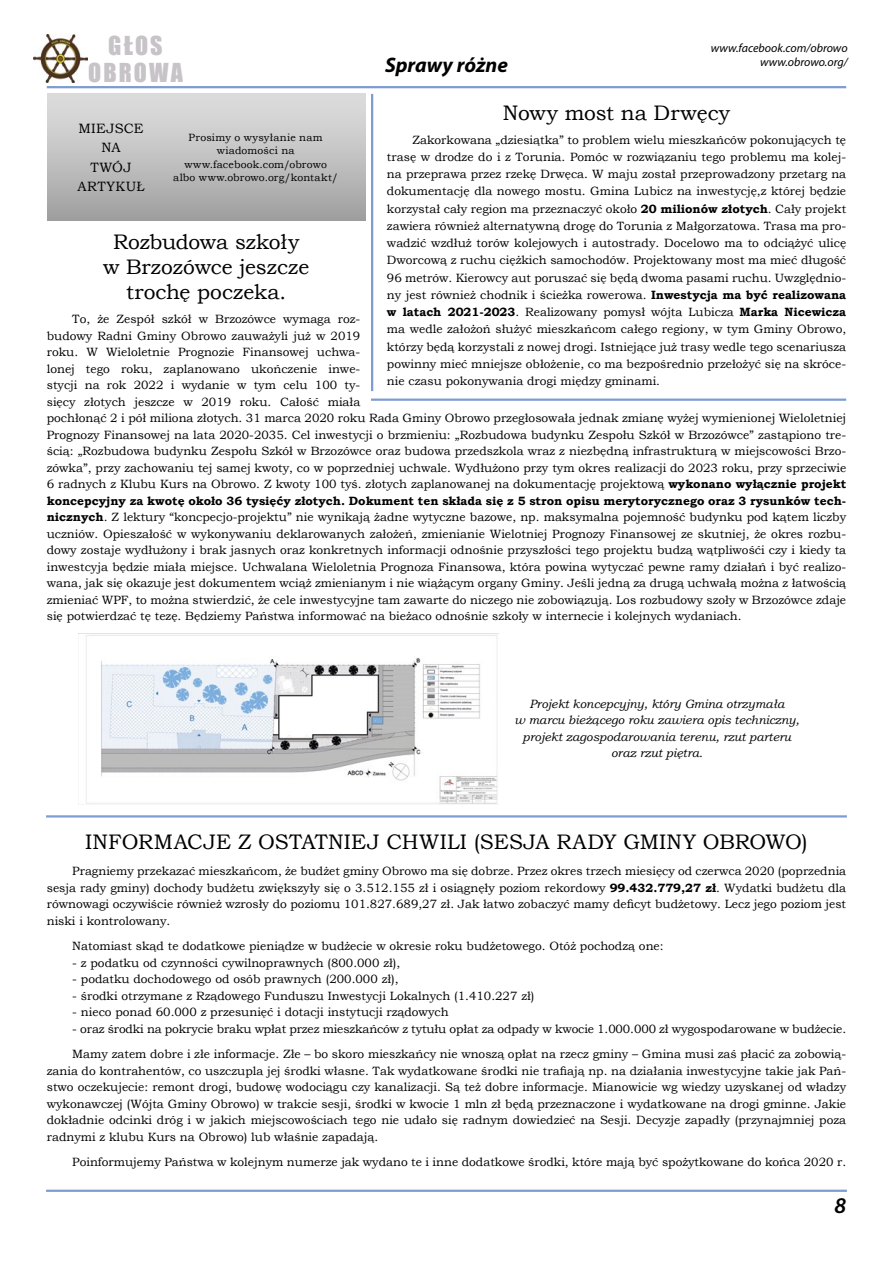
<style>
.page{position:relative;width:893px;height:1263px;background:#fff}
.page>*{position:absolute;margin:0;border:0;box-sizing:border-box;transform-origin:0 0}
.t1{font:24px/27px "Impact";letter-spacing:.09em;color:#c8c3c9;text-align:center}
.t2{font:italic 600 22.5px "Myriad Pro";color:#000}
.t3{font:21px/25.2px "Bookman Old Style";color:#000;text-align:center}
.t4{font:italic 700 21px "Myriad Pro";color:#000}
.t5{font:13.5px/19.5px "Bookman Old Style";letter-spacing:.025em;color:#000;text-align:center}
.t6{font:12px/16.5px "Bookman Old Style";color:#000;text-align:justify}
.t7{font:italic 12px/16.5px "Bookman Old Style";color:#000;text-align:center}
.t8{font:italic 12px/14.4px "Myriad Pro";color:#000;text-align:right}
.t9{font:10.5px/13.5px "Bookman Old Style";letter-spacing:.015em;color:#000;text-align:center}
.s1{font-weight:700}
</style>
<div class="page">
<hr style="left:46px;top:1189px;width:801px;height:3px;background:#7e9cd1">
<hr style="left:47px;top:86px;width:799px;height:2px;background:#7e9cd1">
<img style="left:33px;top:35px;width:55px;height:48px">
<hr style="left:371px;top:94px;width:2px;height:297px;background:#7e9cd1">
<div style="left:47px;top:94px;width:319px;height:127px;background:linear-gradient(to bottom,#e1e1e1,#a1a1a1)"></div>
<hr style="left:46px;top:815px;width:801px;height:2px;background:#7e9cd1">
<hr style="left:371px;top:398px;width:475px;height:3px;background:#7e9cd1">
<img style="left:86px;top:635px;width:412px;height:170px">
<h1 class="t1" style="left:88px;top:32px;width:96px">GŁOS<br>OBROWA</h1>
<h3 class="t4" style="left:385px;top:51px;width:124px">Sprawy różne</h3>
<p class="t8" style="left:711px;top:40px;width:138px">www.facebook.com/obrowo www.obrowo.org/</p>
<h3 class="t3" style="left:503px;top:100px;width:229px">Nowy most na Drwęcy</h3>
<p class="t5" style="left:78px;top:119px;width:69px">MIEJSCE<br>NA<br>TWÓJ<br>ARTYKUŁ</p>
<p class="t9" style="left:173px;top:131px;width:166px">Prosimy o wysyłanie nam wiadomości na www.facebook.com/obrowo albo www.obrowo.org/kontakt/</p>
<p class="t6" style="left:387px;top:131px;width:461px;line-height:17.2px;text-indent:26px">Zakorkowana „dziesiątka” to problem wielu mieszkańców pokonujących tę trasę w drodze do i z Torunia. Pomóc w rozwiązaniu tego problemu ma kolej&shy;na przeprawa przez rzekę Drwęca. W maju został przeprowadzony przetarg na dokumentację dla nowego mostu. Gmina Lubicz na inwestycję,z której będzie korzystał cały region ma przeznaczyć około <span class="s1">20 milionów złotych</span>. Cały projekt zawiera również alternatywną drogę do Torunia z Małgorzatowa. Trasa ma pro&shy;wadzić wzdłuż torów kolejowych i autostrady. Docelowo ma to odciążyć ulicę Dworcową z ruchu ciężkich samochodów. Projektowany most ma mieć długość 96 metrów. Kierowcy aut poruszać się będą dwoma pasami ruchu. Uwzględnio&shy;ny jest również chodnik i ścieżka rowerowa. <span class="s1">Inwestycja ma być realizowana w latach 2021-2023</span>. Realizowany pomysł wójta Lubicza <span class="s1">Marka Nicewicza </span>ma wedle założoń służyć mieszkańcom całego regiony, w tym Gminy Obrowo, którzy będą korzystali z nowej drogi. Istniejące już trasy wedle tego scenariusza powinny mieć mniejsze obłożenie, co ma bezpośrednio przełożyć się na skróce&shy;nie czasu pokonywania drogi między gminami.</p>
<h3 class="t3" style="left:103px;top:229px;width:208px">Rozbudowa szkoły w Brzozówce jeszcze trochę poczeka.</h3>
<p class="t6" style="left:47px;top:311px;width:801px;text-align:left;text-indent:26px">To, że Zespół szkół w Brzozówce wymaga roz-<br>budowy Radni Gminy Obrowo zauważyli już w 2019<br>roku. W Wieloletnie Prognozie Finansowej uchwa-<br>lonej tego roku, zaplanowano ukończenie inwe-<br>stycji na rok 2022 i wydanie w tym celu 100 ty-<br>sięcy złotych jeszcze w 2019 roku. Całość miała<br>pochłonąć 2 i pół miliona złotych. 31 marca 2020 roku Rada Gminy Obrowo przegłosowała jednak zmianę wyżej wymienionej Wieloletniej Prognozy Finansowej na lata 2020-2035. Cel inwestycji o brzmieniu: „Rozbudowa budynku Zespołu Szkół w Brzozówce” zastąpiono tre&shy;ścią: „Rozbudowa budynku Zespołu Szkół w Brzozówce oraz budowa przedszkola wraz z niezbędną infrastrukturą w miejscowości Brzo&shy;zówka”, przy zachowaniu tej samej kwoty, co w poprzedniej uchwale. Wydłużono przy tym okres realizacji do 2023 roku, przy sprzeciwie 6 radnych z Klubu Kurs na Obrowo. Z kwoty 100 tyś. złotych zaplanowanej na dokumentację projektową <span class="s1">wykonano wyłącznie projekt koncepcyjny za kwotę około 36 tysięćy złotych. Dokument ten składa się z 5 stron opisu merytorycznego oraz 3 rysunków tech&shy;nicznych</span>. Z lektury “koncpecjo-projektu” nie wynikają żadne wytyczne bazowe, np. maksymalna pojemność budynku pod kątem liczby uczniów. Opieszałość w wykonywaniu deklarowanych założeń, zmienianie Wielotniej Prognozy Finansowej ze skutniej, że okres rozbu&shy;dowy zostaje wydłużony i brak jasnych oraz konkretnych informacji odnośnie przyszłości tego projektu budzą wątpliwośći czy i kiedy ta inwestcyja będzie miała miejsce. Uchwalana Wieloletnia Prognoza Finansowa, która powina wytyczać pewne ramy działań i być realizo&shy;wana, jak się okazuje jest dokumentem wciąż zmienianym i nie wiążącym organy Gminy. Jeśli jedną za drugą uchwałą można z łatwością zmieniać WPF, to można stwierdzić, że cele inwestycyjne tam zawarte do niczego nie zobowiązują. Los rozbudowy szoły w Brzozówce zdaje się potwierdzać tę tezę. Będziemy Państwa informować na bieżaco odnośnie szkoły w internecie i kolejnych wydaniach.</p>
<p class="t7" style="left:514px;top:695px;width:286px">Projekt koncepcyjny, który Gmina otrzymała<br>w marcu bieżącego roku zawiera opis techniczny, projekt zagospodarowania terenu, rzut parteru oraz rzut piętra.</p>
<h3 class="t3" style="left:85px;top:829px;width:724px">INFORMACJE Z OSTATNIEJ CHWILI (SESJA RADY GMINY OBROWO)</h3>
<p class="t6" style="left:47px;top:863px;width:801px;text-indent:26px">Pragniemy przekazać mieszkańcom, że budżet gminy Obrowo ma się dobrze. Przez okres trzech miesięcy od czerwca 2020 (poprzednia sesja rady gminy) dochody budżetu zwiększyły się o 3.512.155 zł i osiągnęły poziom rekordowy <span class="s1">99.432.779,27 zł</span>. Wydatki budżetu dla równowagi oczywiście również wzrosły do poziomu 101.827.689,27 zł. Jak łatwo zobaczyć mamy deficyt budżetowy. Lecz jego poziom jest niski i kontrolowany.</p>
<p class="t6" style="left:72px;top:938px;width:593px">Natomiast skąd te dodatkowe pieniądze w budżecie w okresie roku budżetowego. Otóż pochodzą one:</p>
<p class="t6" style="left:72px;top:954px;width:330px">- z podatku od czynności cywilnoprawnych (800.000 zł),</p>
<p class="t6" style="left:72px;top:971px;width:328px">- podatku dochodowego od osób prawnych (200.000 zł),</p>
<p class="t6" style="left:72px;top:987px;width:464px">- środki otrzymane z Rządowego Funduszu Inwestycji Lokalnych (1.410.227 zł)</p>
<p class="t6" style="left:72px;top:1004px;width:378px">- nieco ponad 60.000 z przesunięć i dotacji instytucji rządowych</p>
<p class="t6" style="left:72px;top:1016px;width:775px;line-height:25.5px">- oraz środki na pokrycie braku wpłat przez mieszkańców z tytułu opłat za odpady w kwocie 1.000.000 zł wygospodarowane w budżecie.<br>Mamy zatem dobre i złe informacje. Złe – bo skoro mieszkańcy nie wnoszą opłat na rzecz gminy – Gmina musi zaś płacić za zobowią-</p>
<p class="t6" style="left:47px;top:1062px;width:801px">zania do kontrahentów, co uszczupla jej środki własne. Tak wydatkowane środki nie trafiają np. na działania inwestycyjne takie jak Pań&shy;stwo oczekujecie: remont drogi, budowę wodociągu czy kanalizacji. Są też dobre informacje. Mianowicie wg wiedzy uzyskanej od władzy wykonawczej (Wójta Gminy Obrowo) w trakcie sesji, środki w kwocie 1 mln zł będą przeznaczone i wydatkowane na drogi gminne. Jakie dokładnie odcinki dróg i w jakich miejscowościach tego nie udało się radnym dowiedzieć na Sesji. Decyzje zapadły (przynajmniej poza radnymi z klubu Kurs na Obrowo) lub właśnie zapadają.</p>
<p class="t6" style="left:72px;top:1154px;width:775px">Poinformujemy Państwa w kolejnym numerze jak wydano te i inne dodatkowe środki, które mają być spożytkowane do końca 2020 r.</p>
<h2 class="t2" style="left:834px;top:1191px;width:13px">8</h2>
</div>
